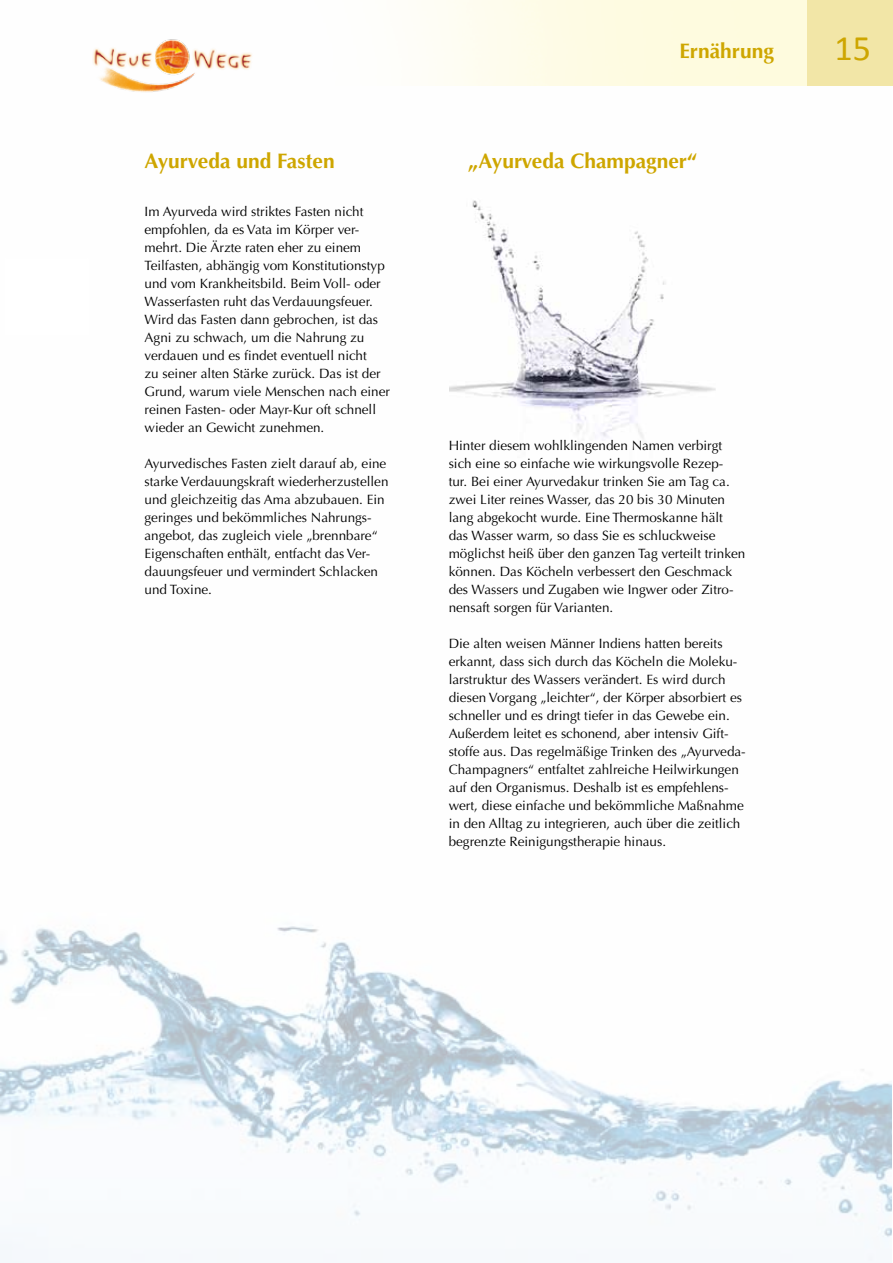
<style>
.page{position:relative;width:893px;height:1263px;background:#fff}
.page>*{position:absolute;margin:0;border:0;box-sizing:border-box;transform-origin:0 0}
.t1{font:36px "Calibri";color:#cea600}
.t2{font:700 21px "Optima";color:#cea600}
.t3{font:13.5px/18px "Optima";color:#000}
</style>
<div class="page">
<img style="left:0;top:85px;width:891px;height:1178px">
<img style="left:450px;top:199px;width:280px;height:296px">
<div style="left:808px;top:0;width:85px;height:85px;background:#f2e6a7"></div>
<div style="left:4px;top:258px;width:85px;height:78px;background:#fff"></div>
<img style="left:89px;top:39px;width:169px;height:60px">
<h2 class="t2" style="left:679px;top:38px;width:96px">Ernährung</h2>
<h1 class="t1" style="left:834px;top:26px;width:38px">15</h1>
<h2 class="t2" style="left:145px;top:149px;width:192px">Ayurveda und Fasten</h2>
<h2 class="t2" style="left:468px;top:149px;width:231px">„Ayurveda Champagner“</h2>
<p class="t3" style="left:145px;top:203px;width:247px">Im Ayurveda wird striktes Fasten nicht empfohlen, da es Vata im Körper ver&shy;mehrt. Die Ärzte raten eher zu einem Teilfasten, abhängig vom Konstitutionstyp und vom Krankheitsbild. Beim Voll- oder Wasserfasten ruht das Verdauungsfeuer.<br>Wird das Fasten dann gebrochen, ist das Agni zu schwach, um die Nahrung zu verdauen und es findet eventuell nicht<br>zu seiner alten Stärke zurück. Das ist der Grund, warum viele Menschen nach einer reinen Fasten- oder Mayr-Kur oft schnell wieder an Gewicht zunehmen.</p>
<p class="t3" style="left:145px;top:455px;width:245px">Ayurvedisches Fasten zielt darauf ab, eine starke Verdauungskraft wiederherzustellen und gleichzeitig das Ama abzubauen. Ein geringes und bekömmliches Nahrungs&shy;angebot, das zugleich viele „brennbare“ Eigenschaften enthält, entfacht das Ver&shy;dauungsfeuer und vermindert Schlacken und Toxine.</p>
<p class="t3" style="left:449px;top:437px;width:298px">Hinter diesem wohlklingenden Namen verbirgt sich eine so einfache wie wirkungsvolle Rezep-<br>tur. Bei einer Ayurvedakur trinken Sie am Tag ca. zwei Liter reines Wasser, das 20 bis 30 Minuten lang abgekocht wurde. Eine Thermoskanne hält das Wasser warm, so dass Sie es schluckweise möglichst heiß über den ganzen Tag verteilt trinken können. Das Köcheln verbessert den Geschmack des Wassers und Zugaben wie Ingwer oder Zitro&shy;nensaft sorgen für Varianten.</p>
<p class="t3" style="left:449px;top:635px;width:299px">Die alten weisen Männer Indiens hatten bereits erkannt, dass sich durch das Köcheln die Moleku&shy;larstruktur des Wassers verändert. Es wird durch diesen Vorgang „leichter“, der Körper absorbiert es schneller und es dringt tiefer in das Gewebe ein.<br>Außerdem leitet es schonend, aber intensiv Gift&shy;stoffe aus. Das regelmäßige Trinken des „Ayurveda-Champagners“ entfaltet zahlreiche Heilwirkungen auf den Organismus. Deshalb ist es empfehlens&shy;wert, diese einfache und bekömmliche Maßnahme in den Alltag zu integrieren, auch über die zeitlich begrenzte Reinigungstherapie hinaus.</p>
</div>
